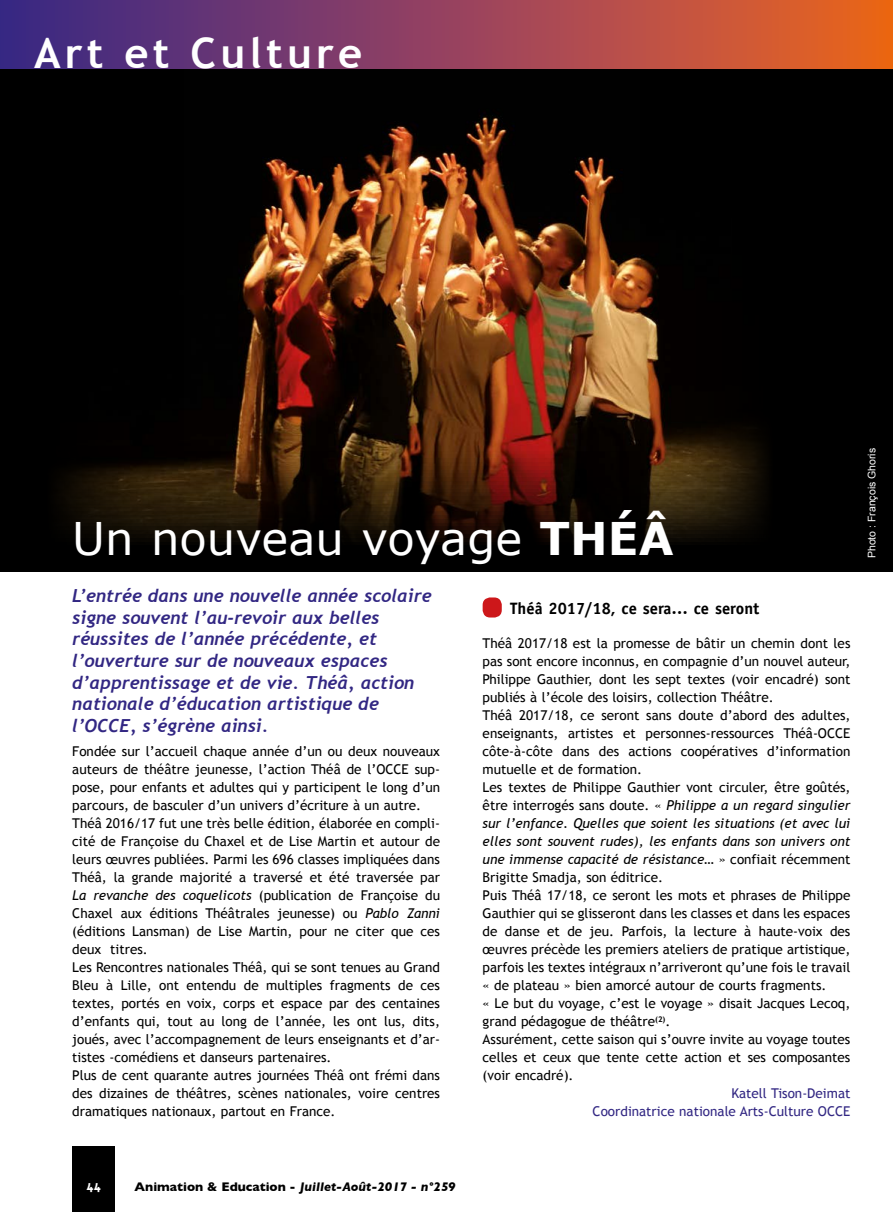
<style>
.page{position:relative;width:893px;height:1212px;background:#fff}
.page>*{position:absolute;margin:0;border:0;box-sizing:border-box;transform-origin:0 0}
.titre{font:45px "Verdana";color:#fff}
.t1{font:700 42px "Trebuchet MS";letter-spacing:.1em;color:#fff}
.chapô-Hdoss{font:italic 700 18px/21.6px "Trebuchet";color:#322783}
.Intertitre{font:700 16.5px "Officina Sans";color:#000}
.t2{font:700 15px "Triplex";color:#fff}
.texte_courant_HD{font:13.5px/18px "Trebuchet MS";color:#000;text-align:justify}
.texte_courant_HD-2{font:italic 13.5px/18px "Trebuchet MS";color:#000;text-align:justify}
.signature_HD{font:13.5px "Trebuchet MS";color:#322783}
.t3{font:italic 700 12.75px "Gill Sans";color:#000}
.crédit_photo_et_illu{font:10.5px "Arial";color:#fff}
.s1{font-weight:700}
.s2{font-style:normal}
.s3{font-style:italic}
</style>
<div class="page">
<div style="left:72px;top:1146px;width:43px;height:66px;background:#000"></div>
<div style="left:0;top:51px;width:893px;height:521px;background:#000"></div>
<img style="left:47px;top:68px;width:725px;height:474px">
<svg style="left:0;top:0;width:893px;height:68px"></svg>
<div style="left:483px;top:597px;width:19px;height:20px;background:#cd171a;border-radius:8px"></div>
<p class="t1" style="left:34px;top:27px;width:330px">Art et Culture</p>
<p class="titre" style="left:72px;top:510px;width:603px">Un nouveau voyage <span class="s1">THÉÂ</span></p>
<p class="Intertitre" style="left:510px;top:598px;width:251px">Théâ 2017/18, ce sera… ce seront</p>
<p class="texte_courant_HD" style="left:483px;top:634px;width:369px">Théâ 2017/18 est la promesse de bâtir un chemin dont les pas sont encore inconnus, en compagnie d’un nouvel auteur, Philippe Gauthier, dont les sept textes (voir encadré) sont publiés à l’école des loisirs, collection Théâtre.</p>
<p class="texte_courant_HD" style="left:483px;top:706px;width:369px">Théâ 2017/18, ce seront sans doute d’abord des adultes, enseignants, artistes et personnes-ressources Théâ-OCCE côte-à-côte dans des actions coopératives d’information mutuelle et de formation.</p>
<p class="texte_courant_HD-2" style="left:483px;top:778px;width:369px"><span class="s2">Les textes de Philippe Gauthier vont circuler, être goûtés, être interrogés sans doute. «</span> Philippe a un regard singulier sur l’enfance. Quelles que soient les situations (et avec lui elles sont souvent rudes), les enfants dans son univers ont une immense capacité de résistance… <span class="s2">» confiait récemment Brigitte Smadja, son éditrice.</span></p>
<p class="texte_courant_HD" style="left:483px;top:886px;width:369px">Puis Théâ 17/18, ce seront les mots et phrases de Philippe Gauthier qui se glisseront dans les classes et dans les espaces de danse et de jeu. Parfois, la lecture à haute-voix des œuvres précède les premiers ateliers de pratique artistique, parfois les textes intégraux n’arriveront qu’une fois le travail « de plateau » bien amorcé autour de courts fragments.</p>
<p class="texte_courant_HD" style="left:483px;top:994px;width:369px">« Le but du voyage, c’est le voyage » disait Jacques Lecoq, grand pédagogue de théâtre<sup>(2)</sup>.</p>
<p class="texte_courant_HD" style="left:483px;top:1030px;width:369px">Assurément, cette saison qui s’ouvre invite au voyage toutes celles et ceux que tente cette action et ses composantes (voir encadré).</p>
<p class="signature_HD" style="left:731px;top:1085px;width:121px">Katell Tison-Deimat</p>
<p class="signature_HD" style="left:593px;top:1103px;width:259px">Coordinatrice nationale Arts-Culture OCCE</p>
<p class="chapô-Hdoss" style="left:72px;top:585px;width:361px">L’entrée dans une nouvelle année scolaire signe souvent l’au-revoir aux belles réussites de l’année précédente, et l’ouverture sur de nouveaux espaces d’apprentissage et de vie. Théâ, action nationale d’éducation artistique de l’OCCE, s’égrène ainsi.</p>
<p class="texte_courant_HD" style="left:72px;top:742px;width:369px">Fondée sur l’accueil chaque année d’un ou deux nouveaux auteurs de théâtre jeunesse, l’action Théâ de l’OCCE sup&shy;pose, pour enfants et adultes qui y participent le long d’un parcours, de basculer d’un univers d’écriture à un autre.</p>
<p class="texte_courant_HD" style="left:72px;top:814px;width:369px">Théâ 2016/17 fut une très belle édition, élaborée en compli&shy;cité de Françoise du Chaxel et de Lise Martin et autour de leurs œuvres publiées. Parmi les 696 classes impliquées dans Théâ, la grande majorité a traversé et été traversée par <span class="s3">La revanche des coquelicots</span> (publication de Françoise du Chaxel aux éditions Théâtrales jeunesse) ou <span class="s3">Pablo Zanni </span>(éditions Lansman) de Lise Martin, pour ne citer que ces deux titres.</p>
<p class="texte_courant_HD" style="left:72px;top:958px;width:369px">Les Rencontres nationales Théâ, qui se sont tenues au Grand Bleu à Lille, ont entendu de multiples fragments de ces textes, portés en voix, corps et espace par des centaines d’enfants qui, tout au long de l’année, les ont lus, dits, joués, avec l’accompagnement de leurs enseignants et d’ar&shy;tistes -comédiens et danseurs partenaires.</p>
<p class="texte_courant_HD" style="left:72px;top:1066px;width:369px">Plus de cent quarante autres journées Théâ ont frémi dans des dizaines de théâtres, scènes nationales, voire centres dramatiques nationaux, partout en France.</p>
<p class="crédit_photo_et_illu" style="left:865px;top:558px;width:112px;rotate:-90deg">Photo : François Ghoris</p>
<p class="t2" style="left:86px;top:1177px;width:16px">44</p>
<p class="t3" style="left:135px;top:1179px;width:323px"><span class="s2">Animation &amp; Education -</span> Juillet-Août-2017 - n°259</p>
</div>
